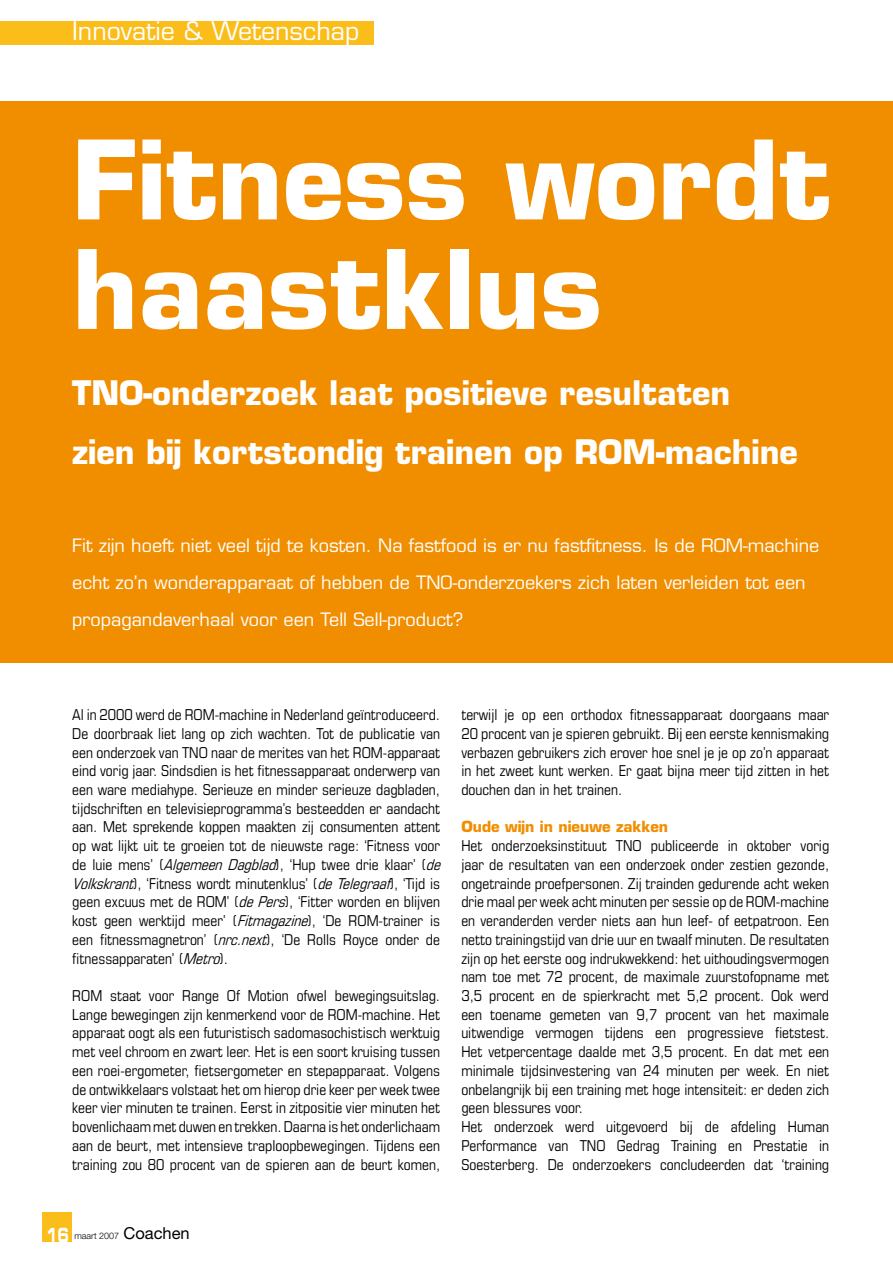
<style>
.page{position:relative;width:893px;height:1263px;background:#fff}
.page>*{position:absolute;margin:0;border:0;box-sizing:border-box;transform-origin:0 0}
.t1{font:700 106.5px/109.5px "Eurostile LT Std";color:#fff}
.t2{font:700 33px/58.5px "Eurostile LT Std";color:#fff}
.t3{font:24.9px "Eurostile LT Std";color:#fff}
.t4{font:18px/37.5px "Eurostile LT Std";color:#fff}
.t5{font:condensed 15px/18.8px "Eurostile LT Std";color:#000}
.t6{font:700 15px "Eurostile LT Std";color:#f18e00}
.t7{font:300 9px "Helvetica Neue";color:#000}
.s1{font-style:italic}
.s2{font-family:"Eurostile LT Std Bold Ex 2";font-weight:400;font-size:19.5px;color:#fff}
.s3{font-weight:400;font-size:16.5px}
</style>
<div class="page">
<div style="left:0;top:101px;width:893px;height:561px;background:#f18e00"></div>
<div style="left:0;top:21px;width:374px;height:24px;background:#fbbd1a"></div>
<div style="left:43px;top:1212px;width:29px;height:30px;background:#fbbd1a"></div>
<h3 class="t3" style="left:72px;top:16px;width:289px">Innovatie &amp; Wetenschap</h3>
<h1 class="t1" style="left:72px;top:125px;width:759px">Fitness wordt haastklus</h1>
<h2 class="t2" style="left:72px;top:364px;width:727px">TNO-onderzoek laat positieve resultaten zien bij kortstondig trainen op ROM-machine</h2>
<p class="t4" style="left:72px;top:526px;width:749px">Fit zijn hoeft niet veel tijd te kosten. Na fastfood is er nu fastfitness. Is de ROM-machine echt zo’n wonderapparaat of hebben de TNO-onderzoekers zich laten verleiden tot een propagandaverhaal voor een Tell Sell-product?</p>
<p class="t5" style="left:72px;top:705px;width:374px">Al in 2000 werd de ROM-machine in Nederland geïntroduceerd.<br>De doorbraak liet lang op zich wachten. Tot de publicatie van een onderzoek van TNO naar de merites van het ROM-apparaat eind vorig jaar. Sindsdien is het fitnessapparaat onderwerp van een ware mediahype. Serieuze en minder serieuze dagbladen, tijdschriften en televisieprogramma’s besteedden er aandacht aan. Met sprekende koppen maakten zij consumenten attent op wat lijkt uit te groeien tot de nieuwste rage: ‘Fitness voor de luie mens’ (<span class="s1">Algemeen Dagblad</span>), ‘Hup twee drie klaar’ (<span class="s1">de Volkskrant</span>), ‘Fitness wordt minutenklus’ (<span class="s1">deTelegraaf</span>), ‘Tijd is geen excuus met de ROM’ (<span class="s1">dePers</span>), ‘Fitter worden en blijven kost geen werktijd meer’ (<span class="s1">Fitmagazine</span>), ‘De ROM-trainer is een fitnessmagnetron’ (<span class="s1">nrc.next</span>), ‘De Rolls Royce onder de fitnessapparaten’ (<span class="s1">Metro</span>).</p>
<p class="t5" style="left:72px;top:986px;width:369px;text-align:justify">ROM staat voor Range Of Motion ofwel bewegingsuitslag.<br>Lange bewegingen zijn kenmerkend voor de ROM-machine. Het apparaat oogt als een futuristisch sadomasochistisch werktuig met veel chroom en zwart leer. Het is een soort kruising tussen een roei-ergometer, fietsergometer en stepapparaat. Volgens de ontwikkelaars volstaat het om hierop drie keer per week twee keer vier minuten te trainen. Eerst in zitpositie vier minuten het bovenlichaam met duwen en trekken. Daarna is het onderlichaam aan de beurt, met intensieve traploopbewegingen. Tijdens een training zou 80 procent van de spieren aan de beurt komen,</p>
<p class="t5" style="left:461px;top:705px;width:369px;text-align:justify">terwijl je op een orthodox fitnessapparaat doorgaans maar 20 procent van je spieren gebruikt. Bij een eerste kennismaking verbazen gebruikers zich erover hoe snel je je op zo’n apparaat in het zweet kunt werken. Er gaat bijna meer tijd zitten in het douchen dan in het trainen.</p>
<p class="t6" style="left:461px;top:818px;width:208px">Oude wijn in nieuwe zakken</p>
<p class="t5" style="left:461px;top:836px;width:369px">Het onderzoeksinstituut TNO publiceerde in oktober vorig jaar de resultaten van een onderzoek onder zestien gezonde, ongetrainde proefpersonen. Zij trainden gedurende acht weken drie maal per week acht minuten per sessie op de ROM-machine en veranderden verder niets aan hun leef- of eetpatroon. Een netto trainingstijd van drie uur en twaalf minuten. De resultaten zijn op het eerste oog indrukwekkend: het uithoudingsvermogen nam toe met 72 procent, de maximale zuurstofopname met 3,5 procent en de spierkracht met 5,2 procent. Ook werd een toename gemeten van 9,7 procent van het maximale uitwendige vermogen tijdens een progressieve fietstest.<br>Het vetpercentage daalde met 3,5 procent. En dat met een minimale tijdsinvestering van 24 minuten per week. En niet onbelangrijk bij een training met hoge intensiteit: er deden zich geen blessures voor.<br>Het onderzoek werd uitgevoerd bij de afdeling Human Performance van TNO Gedrag Training en Prestatie in Soesterberg. De onderzoekers concludeerden dat ‘training</p>
<p class="t7" style="left:46px;top:1230px;width:145px"><span class="s2">16</span> maart 2007 <span class="s3">Coachen</span></p>
</div>
